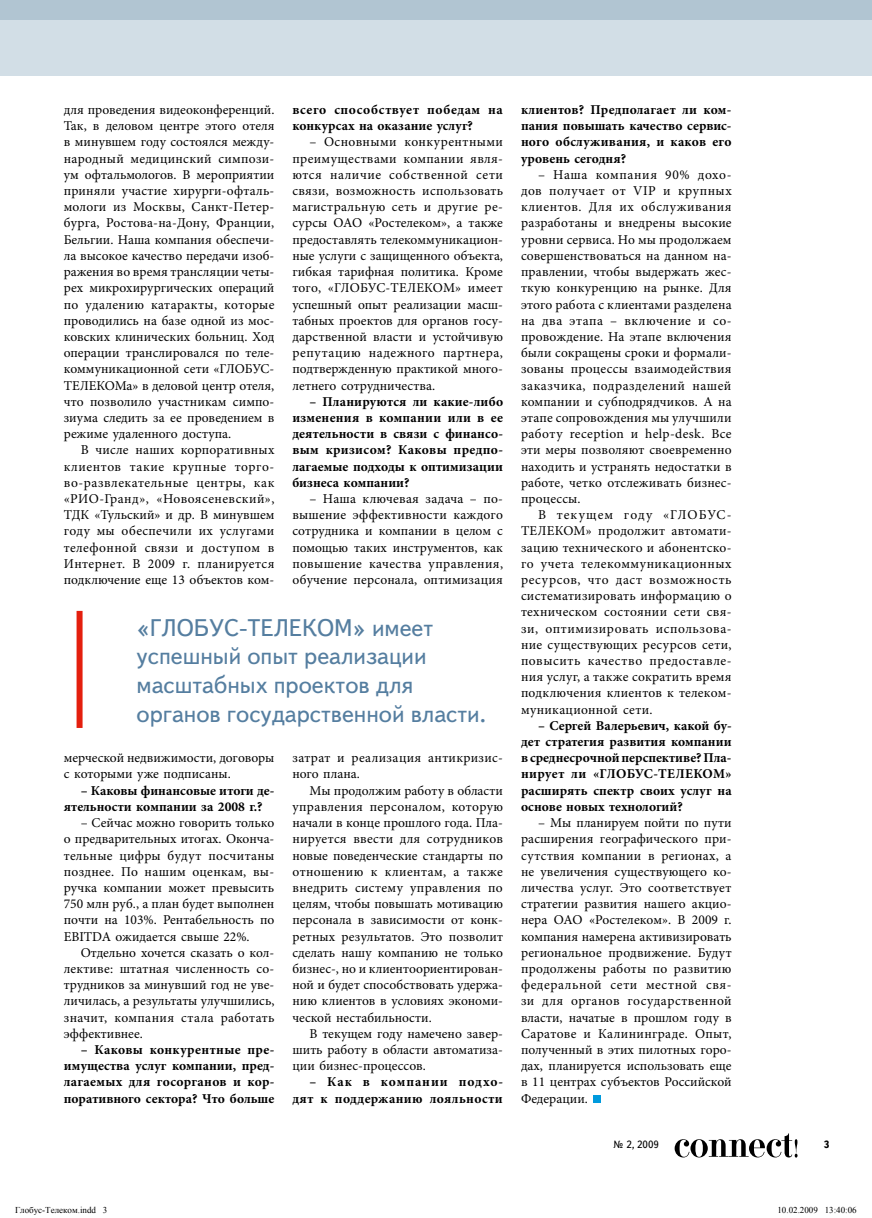
<style>
.page{position:relative;width:872px;height:1218px;background:#fff}
.page>*{position:absolute;margin:0;border:0;box-sizing:border-box;transform-origin:0 0}
.t1{font:24px/28.8px "Text Book C";color:#557ea0}
.t2{font:13.5px/16.2px "Minion Pro";letter-spacing:.005em;color:#000;text-align:justify}
.t3{font:700 13.5px/16.2px "Minion Pro";letter-spacing:.005em;color:#000;text-align:justify}
.t4{font:700 13.5px/16.2px "Minion Pro";letter-spacing:.03em;color:#000}
.t5{font:700 13.5px/16.2px "Minion Pro";letter-spacing:.035em;color:#000;text-align:right}
.t6{font:13.5px/16.2px "Minion Pro";letter-spacing:.025em;color:#000}
.t7{font:10.5px "Text Book C";color:#000}
.t8{font:700 10.5px "Text Book C";color:#000}
.t9{font:9px "Times New Roman";color:#000}
</style>
<div class="page">
<svg style="left:674px;top:1133px;width:123px;height:24px"></svg>
<div style="left:0;top:0;width:872px;height:42px;background:#b1c5d2"></div>
<div style="left:0;top:20px;width:872px;height:56px;background:#d2dee6"></div>
<div style="left:592px;top:1094px;width:8px;height:8px;background:#009add"></div>
<div style="left:77px;top:611px;width:6px;height:117px;background:#e41f0e"></div>
<p class="t2" style="left:64px;top:102px;width:212px">для проведения видеоконференций.<br>Так, в деловом центре этого отеля в минувшем году состоялся между&shy;народный медицинский симпози&shy;ум офтальмологов. В мероприятии приняли участие хирурги-офталь&shy;мологи из Москвы, Санкт-Петер&shy;бурга, Ростова-на-Дону, Франции, Бельгии. Наша компания обеспечи&shy;ла высокое качество передачи изоб&shy;ражения во время трансляции четы&shy;рех микрохирургических операций по удалению катаракты, которые проводились на базе одной из мос&shy;ковских клинических больниц. Ход операции транслировался по теле&shy;коммуникационной сети «ГЛОБУС-ТЕЛЕКОМа» в деловой центр отеля, что позволило участникам симпо&shy;зиума следить за ее проведением в режиме удаленного доступа.</p>
<p class="t2" style="left:64px;top:442px;width:212px;text-indent:17px">В числе наших корпоративных клиентов такие крупные торго&shy;во-развлекательные центры, как «РИО-Гранд», «Новоясеневский», ТДК «Тульский» и др. В минувшем году мы обеспечили их услугами телефонной связи и доступом в Интернет. В 2009 г. планируется подключение еще 13 объектов ком-</p>
<p class="t4" style="left:292px;top:101px;width:212px">всего способствует победам на конкурсах на оказание услуг?</p>
<p class="t2" style="left:292px;top:134px;width:212px;text-indent:17px">– Основными конкурентными преимуществами компании явля&shy;ются наличие собственной сети связи, возможность использовать магистральную сеть и другие ре&shy;сурсы ОАО «Ростелеком», а также предоставлять телекоммуникацион&shy;ные услуги с защищенного объекта, гибкая тарифная политика. Кроме того, «ГЛОБУС-ТЕЛЕКОМ» имеет успешный опыт реализации масш&shy;табных проектов для органов госу&shy;дарственной власти и устойчивую репутацию надежного партнера, подтвержденную практикой много&shy;летнего сотрудничества.</p>
<p class="t3" style="left:292px;top:393px;width:212px;text-indent:17px">– Планируются ли какие-либо изменения в компании или в ее деятельности в связи с финансо&shy;вым кризисом? Каковы предпо&shy;лагаемые подходы к оптимизации бизнеса компании?</p>
<p class="t2" style="left:292px;top:490px;width:212px;text-indent:17px">– Наша ключевая задача – по&shy;вышение эффективности каждого сотрудника и компании в целом с помощью таких инструментов, как повышение качества управления, обучение персонала, оптимизация</p>
<h1 class="t1" style="left:137px;top:613px;width:351px">«ГЛОБУС-ТЕЛЕКОМ» имеет успешный опыт реализации масштабных проектов для органов государственной власти.</h1>
<p class="t2" style="left:64px;top:750px;width:212px">мерческой недвижимости, договоры с которыми уже подписаны.</p>
<p class="t3" style="left:64px;top:782px;width:212px;text-indent:17px">– Каковы финансовые итоги де&shy;ятельности компании за 2008 г.?</p>
<p class="t2" style="left:64px;top:814px;width:212px;text-indent:17px">– Сейчас можно говорить только о предварительных итогах. Оконча&shy;тельные цифры будут посчитаны позднее. По нашим оценкам, вы&shy;ручка компании может превысить 750 млн руб., а план будет выполнен почти на 103%. Рентабельность по EBITDA ожидается свыше 22%.</p>
<p class="t2" style="left:64px;top:944px;width:212px;text-indent:17px">Отдельно хочется сказать о кол&shy;лективе: штатная численность со&shy;трудников за минувший год не уве&shy;личилась, а результаты улучшились, значит, компания стала работать эффективнее.</p>
<p class="t3" style="left:64px;top:1041px;width:212px;text-indent:17px">– Каковы конкурентные пре&shy;имущества услуг компании, пред&shy;лагаемых для госорганов и кор&shy;поративного сектора? Что больше</p>
<p class="t6" style="left:292px;top:750px;width:212px">затрат и реализация антикризис&shy;ного плана.</p>
<p class="t2" style="left:292px;top:782px;width:212px;text-indent:17px">Мы продолжим работу в области управления персоналом, которую начали в конце прошлого года. Пла&shy;нируется ввести для сотрудников новые поведенческие стандарты по отношению к клиентам, а также внедрить систему управления по целям, чтобы повышать мотивацию персонала в зависимости от конк&shy;ретных результатов. Это позволит сделать нашу компанию не только бизнес-, но и клиентоориентирован&shy;ной и будет способствовать удержа&shy;нию клиентов в условиях экономи&shy;ческой нестабильности.</p>
<p class="t2" style="left:292px;top:1025px;width:212px;text-indent:17px">В текущем году намечено завер&shy;шить работу в области автоматиза&shy;ции бизнес-процессов.</p>
<p class="t5" style="left:292px;top:1073px;width:212px">– Как в компании подхо&shy;дят к поддержанию лояльности</p>
<p class="t3" style="left:521px;top:101px;width:212px">клиентов? Предполагает ли ком&shy;пания повышать качество сервис&shy;ного обслуживания, и каков его уровень сегодня?</p>
<p class="t2" style="left:521px;top:166px;width:212px;text-indent:17px">– Наша компания 90% дохо&shy;дов получает от VIP и крупных клиентов. Для их обслуживания разработаны и внедрены высокие уровни сервиса. Но мы продолжаем совершенствоваться на данном на&shy;правлении, чтобы выдержать жес&shy;ткую конкуренцию на рынке. Для этого работа с клиентами разделена на два этапа – включение и со&shy;провождение. На этапе включения были сокращены сроки и формали&shy;зованы процессы взаимодействия заказчика, подразделений нашей компании и субподрядчиков. А на этапе сопровождения мы улучшили работу reception и help-desk. Все эти меры позволяют своевременно находить и устранять недостатки в работе, четко отслеживать бизнес&shy;процессы.</p>
<p class="t2" style="left:521px;top:507px;width:212px;text-indent:17px">В текущем году «ГЛОБУС-ТЕЛЕКОМ» продолжит автомати&shy;зацию технического и абонентско&shy;го учета телекоммуникационных ресурсов, что даст возможность систематизировать информацию о техническом состоянии сети свя&shy;зи, оптимизировать использова&shy;ние существующих ресурсов сети, повысить качество предоставле&shy;ния услуг, а также сократить время подключения клиентов к телеком&shy;муникационной сети.</p>
<p class="t3" style="left:521px;top:717px;width:212px;text-indent:17px">– Сергей Валерьевич, какой бу&shy;дет стратегия развития компании в среднесрочной перспективе? Пла&shy;нирует ли «ГЛОБУС-ТЕЛЕКОМ» расширять спектр своих услуг на основе новых технологий?</p>
<p class="t2" style="left:521px;top:814px;width:212px;text-indent:17px">– Мы планируем пойти по пути расширения географического при&shy;сутствия компании в регионах, а не увеличения существующего ко&shy;личества услуг. Это соответствует стратегии развития нашего акцио&shy;нера ОАО «Ростелеком». В 2009 г. компания намерена активизировать региональное продвижение. Будут продолжены работы по развитию федеральной сети местной свя&shy;зи для органов государственной власти, начатые в прошлом году в Саратове и Калининграде. Опыт, полученный в этих пилотных горо&shy;дах, планируется использовать еще в 11 центрах субъектов Российской Федерации.</p>
<p class="t7" style="left:613px;top:1138px;width:48px">№ 2, 2009</p>
<p class="t8" style="left:824px;top:1138px;width:7px">3</p>
<p class="t9" style="left:15px;top:1204px;width:94px">Глобус-Телеком.indd 3</p>
<p class="t9" style="left:777px;top:1204px;width:81px">10.02.2009 13:40:06</p>
</div>
